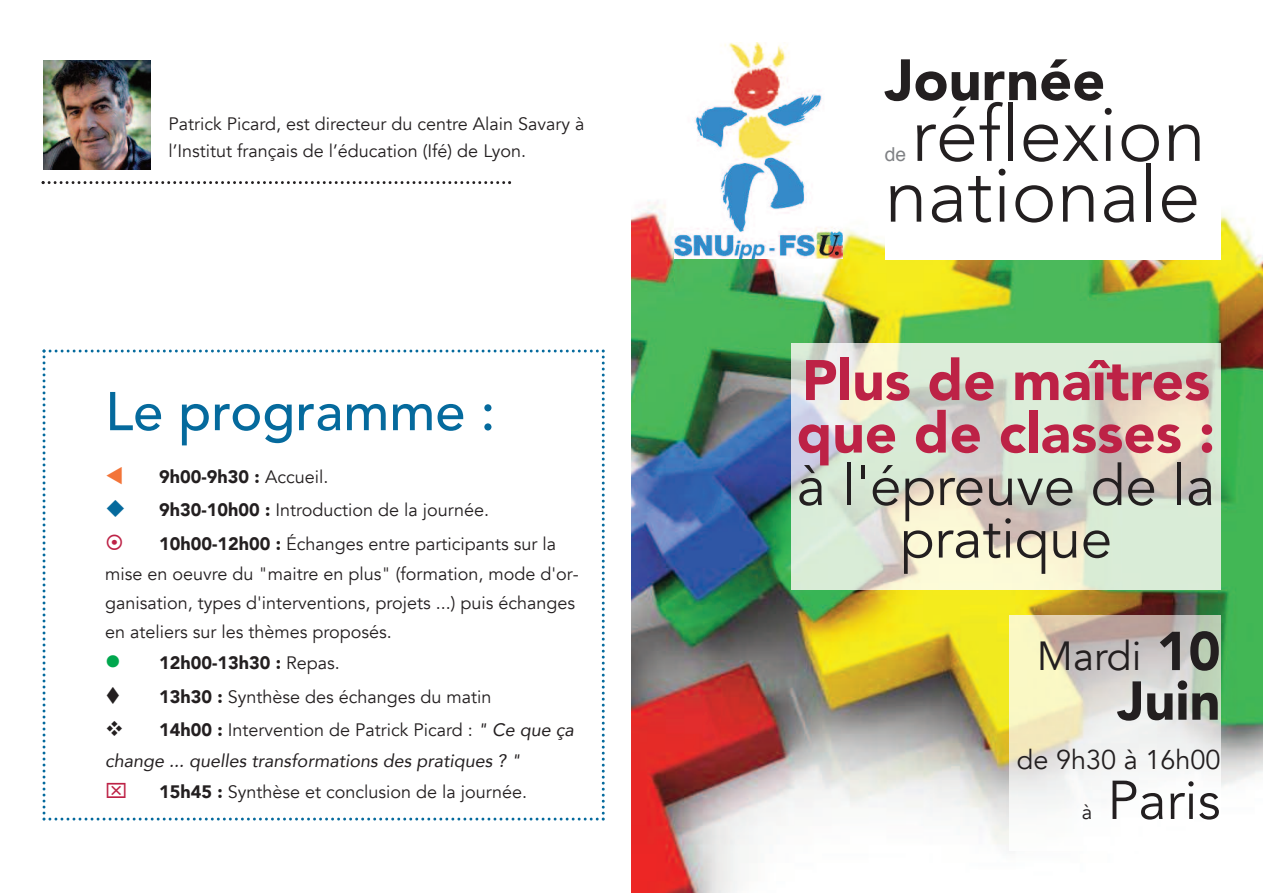
<style>
.page{position:relative;width:1263px;height:893px;background:#fff}
.page>*{position:absolute;margin:0;border:0;box-sizing:border-box;transform-origin:0 0}
.t1{font:300 76.8px/60.8px "Avenir";color:#231f20;text-align:center}
.t2{font:900 57.6px "Avenir";color:#231f20}
.t3{font:900 56.55px/52.5px "Avenir";color:#bd2246}
.t4{font:56.55px/52.5px "Avenir";color:#231f20;text-align:center}
.t5{font:54.15px "Avenir";color:#231f20}
.t6{font:900 54.15px "Avenir";color:#231f20}
.t7{font:500 54px "Avenir";color:#056a9d}
.t8{font:40.65px "Avenir";color:#231f20}
.t9{font:27px "Avenir";color:#231f20}
.t10{font:20.25px "Avenir";color:#231f20}
.t11{font:19.2px "Helvetica";color:#808285}
.t12{font:18px/30.6px "Avenir";color:#231f20}
.t13{font:italic 18px "Avenir";color:#231f20}
.t14{font:900 18px "Avenir";color:#231f20}
.s1{color:#f37438}
.s2{font-weight:400}
.s3{color:#056a9d}
.s4{font-weight:900}
.s5{color:#bd2246}
.s6{color:#00a74e}
.s7{font-style:italic}
.s8{font-weight:900;font-size:54.15px}
</style>
<div class="page">
<img style="left:631px;top:201px;width:632px;height:692px">
<div style="left:885px;top:43px;width:335px;height:217px;background:#fff"></div>
<img style="left:674px;top:43px;width:168px;height:216px">
<img style="left:792px;top:344px;width:428px;height:246px">
<img style="left:1010px;top:616px;width:210px;height:234px">
<img style="left:43px;top:61px;width:107px;height:109px">
<svg style="left:42px;top:181px;width:469px;height:3px"></svg>
<svg style="left:43px;top:350px;width:562px;height:471px"></svg>
<p class="t12" style="left:168px;top:111px;width:417px;line-height:27.2px">Patrick Picard, est directeur du centre Alain Savary à l’Institut français de l’éducation (Ifé) de Lyon.</p>
<h3 class="t7" style="left:105px;top:376px;width:392px">Le programme :</h3>
<p class="t14" style="left:105px;top:465px;width:225px"><span class="s1">▼</span> 9h00-9h30 : <span class="s2">Accueil.</span></p>
<p class="t12" style="left:105px;top:495px;width:385px"><span class="s3">◆</span> <span class="s4">9h30-10h00 :</span> Introduction de la journée.</p>
<p class="t12" style="left:105px;top:529px;width:475px"><span class="s5">▪</span> <span class="s4">10h00-12h00 :</span> Échanges entre participants sur la mise en oeuvre du "maitre en plus" (formation, mode d'or-</p>
<p class="t12" style="left:105px;top:589px;width:472px;line-height:28.7px">ganisation, types d'interventions, projets ...) puis échanges en ateliers sur les thèmes proposés.</p>
<p class="t14" style="left:105px;top:651px;width:236px"><span class="s6">●</span> 12h00-13h30 : <span class="s2">Repas.</span></p>
<p class="t12" style="left:105px;top:681px;width:388px">▼ <span class="s4">13h30 :</span> Synthèse des échanges du matin</p>
<p class="t12" style="left:105px;top:715px;width:470px">❖ <span class="s4">14h00 :</span> Intervention de Patrick Picard : <span class="s7">" Ce que ça</span></p>
<p class="t13" style="left:105px;top:749px;width:417px">change ... quelles transformations des pratiques ? "</p>
<p class="t12" style="left:159px;top:777px;width:370px"><span class="s4">15h45 :</span> Synthèse et conclusion de la journée.</p>
<h2 class="t2" style="left:885px;top:42px;width:222px">Journée</h2>
<h1 class="t1" style="left:885px;top:106px;width:322px">réflexion nationale</h1>
<p class="t11" style="left:885px;top:146px;width:23px">de</p>
<h3 class="t3" style="left:797px;top:356px;width:420px">Plus de maîtres que de classes :</h3>
<h3 class="t4" style="left:797px;top:461px;width:420px">à l'épreuve de la pratique</h3>
<h3 class="t8" style="left:1037px;top:629px;width:185px">Mardi <span class="s8">10</span></h3>
<h3 class="t6" style="left:1117px;top:666px;width:105px">Juin</h3>
<h3 class="t9" style="left:1017px;top:742px;width:205px">de 9h30 à 16h00</h3>
<p class="t10" style="left:1082px;top:799px;width:12px">à</p>
<h3 class="t5" style="left:1107px;top:765px;width:115px">Paris</h3>
</div>
